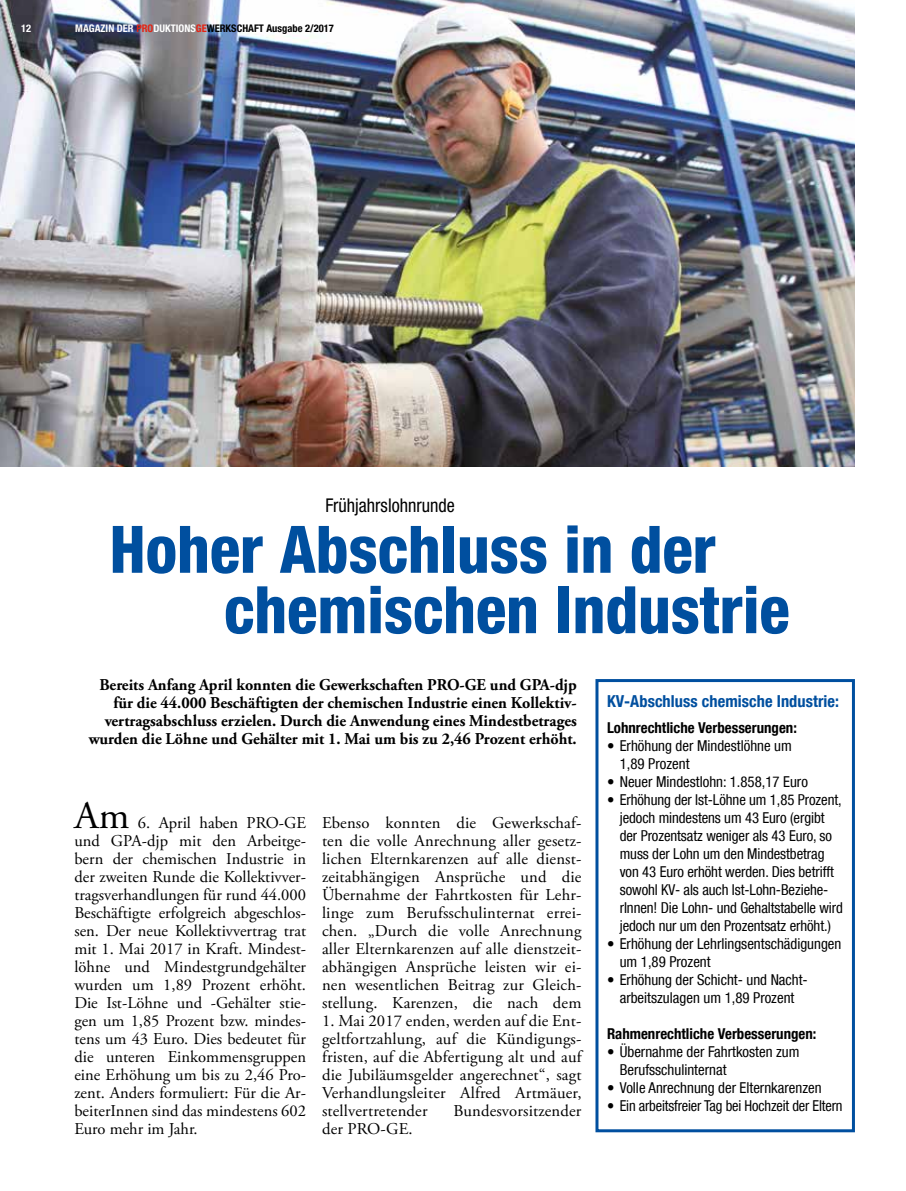
<style>
.page{position:relative;width:906px;height:1191px;background:#fff}
.page>*{position:absolute;margin:0;border:0;box-sizing:border-box;transform-origin:0 0}
.t1{font:800 condensed 65.55px/60.3px "Helvetica Neue LT Std";color:#004f9f;scale:.96 1}
.t2{font:39px "Adobe Garamond Pro";color:#000}
.t3{font:condensed 18.9px "Helvetica Neue LT Std";color:#000;scale:.95 1}
.t4{font:16.5px/18px "Adobe Garamond Pro";letter-spacing:.01em;color:#000;text-align:justify}
.t5{font:700 16.5px/18px "Adobe Garamond Pro";color:#000;text-align:right}
.t6{font:700 condensed 16.5px "Helvetica Neue LT Com";letter-spacing:.005em;color:#004f9f}
.t7{font:condensed 15px/18px "Helvetica Neue LT Com";letter-spacing:-.005em;color:#000}
.t8{font:700 condensed 15px "Helvetica Neue LT Com";color:#000}
.t9{font:condensed 15px "Helvetica Neue LT Com";letter-spacing:-.005em;color:#000;scale:.96 1}
.t10{font:700 condensed 10.5px "Helvetica Neue LT Std";color:#000}
.t11{font:700 condensed 10.5px "Helvetica Neue LT Std";color:#fff}
.s1{color:#fff}
.s2{color:#e42313}
</style>
<div class="page">
<img style="left:0;top:0;width:855px;height:466px">
<div style="left:595px;top:679px;width:260px;height:453px;border:3px solid #004f9f"></div>
<p class="t11" style="left:21px;top:22px;width:12px">12</p>
<p class="t10" style="left:75px;top:22px;width:260px"><span class="s1">MAGAZIN DER</span> <span class="s2">PRO</span><span class="s1">DUKTIONS</span><span class="s2">GE</span>WERKSCHAFT Ausgabe 2/2017</p>
<p class="t3" style="left:325px;top:495px;width:137px">Frühjahrslohnrunde</p>
<h1 class="t1" style="left:224px;top:518px;width:590px;text-indent:-115px">Hoher Abschluss in der chemischen Industrie</h1>
<p class="t5" style="left:89px;top:676px;width:489px">Bereits Anfang April konnten die Gewerkschaften PRO-GE und GPA-djp für die 44.000 Beschäftigten der chemischen Industrie einen Kollektiv&shy;vertragsabschluss erzielen. Durch die Anwendung eines Mindestbetrages wurden die Löhne und Gehälter mit 1. Mai um bis zu 2,46 Prozent erhöht.</p>
<h2 class="t2" style="left:74px;top:792px;width:56px">Am</h2>
<p class="t4" style="left:74px;top:814px;width:233px;text-indent:63px">6. April haben PRO-GE und GPA-djp mit den Arbeitge&shy;bern der chemischen Industrie in der zweiten Runde die Kollektivver&shy;tragsverhandlungen für rund 44.000<br>Beschäftigte erfolgreich abgeschlos&shy;sen. Der neue Kollektivvertrag trat mit 1. Mai 2017 in Kraft. Mindest&shy;löhne und Mindestgrundgehälter wurden um 1,89 Prozent erhöht.<br>Die Ist-Löhne und -Gehälter stie&shy;gen um 1,85 Prozent bzw. mindes&shy;tens um 43 Euro. Dies bedeutet für die unteren Einkommensgruppen eine Erhöhung um bis zu 2,46 Pro&shy;zent. Anders formuliert: Für die Ar&shy;beiterInnen sind das mindestens 602<br>Euro mehr im Jahr.</p>
<p class="t4" style="left:322px;top:814px;width:261px">Ebenso konnten die Gewerkschaf&shy;ten die volle Anrechnung aller gesetz&shy;lichen Elternkarenzen auf alle dienst&shy;zeitabhängigen Ansprüche und die Übernahme der Fahrtkosten für Lehr&shy;linge zum Berufsschulinternat errei&shy;chen. „Durch die volle Anrechnung aller Elternkarenzen auf alle dienstzeit&shy;abhängigen Ansprüche leisten wir ei&shy;nen wesentlichen Beitrag zur Gleich&shy;stellung. Karenzen, die nach dem</p>
<p class="t4" style="left:322px;top:1012px;width:261px">1. Mai 2017 enden, werden auf die Ent&shy;geltfortzahlung, auf die Kündigungs&shy;fristen, auf die Abfertigung alt und auf die Jubiläumsgelder angerechnet“, sagt Verhandlungsleiter Alfred Artmäuer, stellvertretender</p>
<p class="t4" style="left:453px;top:1102px;width:130px">Bundesvorsitzender</p>
<p class="t4" style="left:322px;top:1120px;width:92px">der PRO-GE.</p>
<p class="t6" style="left:607px;top:691px;width:234px">KV-Abschluss chemische Industrie:</p>
<p class="t8" style="left:607px;top:719px;width:191px">Lohnrechtliche Verbesserungen:</p>
<p class="t7" style="left:620px;top:736px;width:174px;text-indent:-13px">• Erhöhung der Mindestlöhne um<br>1,89 Prozent</p>
<p class="t7" style="left:607px;top:772px;width:202px">• Neuer Mindestlohn: 1.858,17 Euro</p>
<p class="t7" style="left:620px;top:790px;width:225px;text-indent:-13px">• Erhöhung der Ist-Löhne um 1,85 Prozent, jedoch mindestens um 43 Euro (ergibt der Prozentsatz weniger als 43 Euro, so muss der Lohn um den Mindestbetrag von 43 Euro erhöht werden. Dies betrifft sowohl KV- als auch Ist-Lohn-Beziehe&shy;rInnen! Die Lohn- und Gehaltstabelle wird jedoch nur um den Prozentsatz erhöht.)</p>
<p class="t7" style="left:620px;top:934px;width:223px;text-indent:-13px">• Erhöhung der Lehrlingsentschädigungen um 1,89 Prozent</p>
<p class="t7" style="left:607px;top:970px;width:201px;text-align:center">• Erhöhung der Schicht- und Nacht&shy;arbeitszulagen um 1,89 Prozent</p>
<p class="t8" style="left:607px;top:1025px;width:211px">Rahmenrechtliche Verbesserungen:</p>
<p class="t7" style="left:620px;top:1042px;width:181px;text-indent:-13px">• Übernahme der Fahrtkosten zum<br>Berufsschulinternat</p>
<p class="t7" style="left:607px;top:1078px;width:216px">• Volle Anrechnung der Elternkarenzen</p>
<p class="t9" style="left:607px;top:1097px;width:247px">• Ein arbeitsfreier Tag bei Hochzeit der Eltern</p>
</div>
